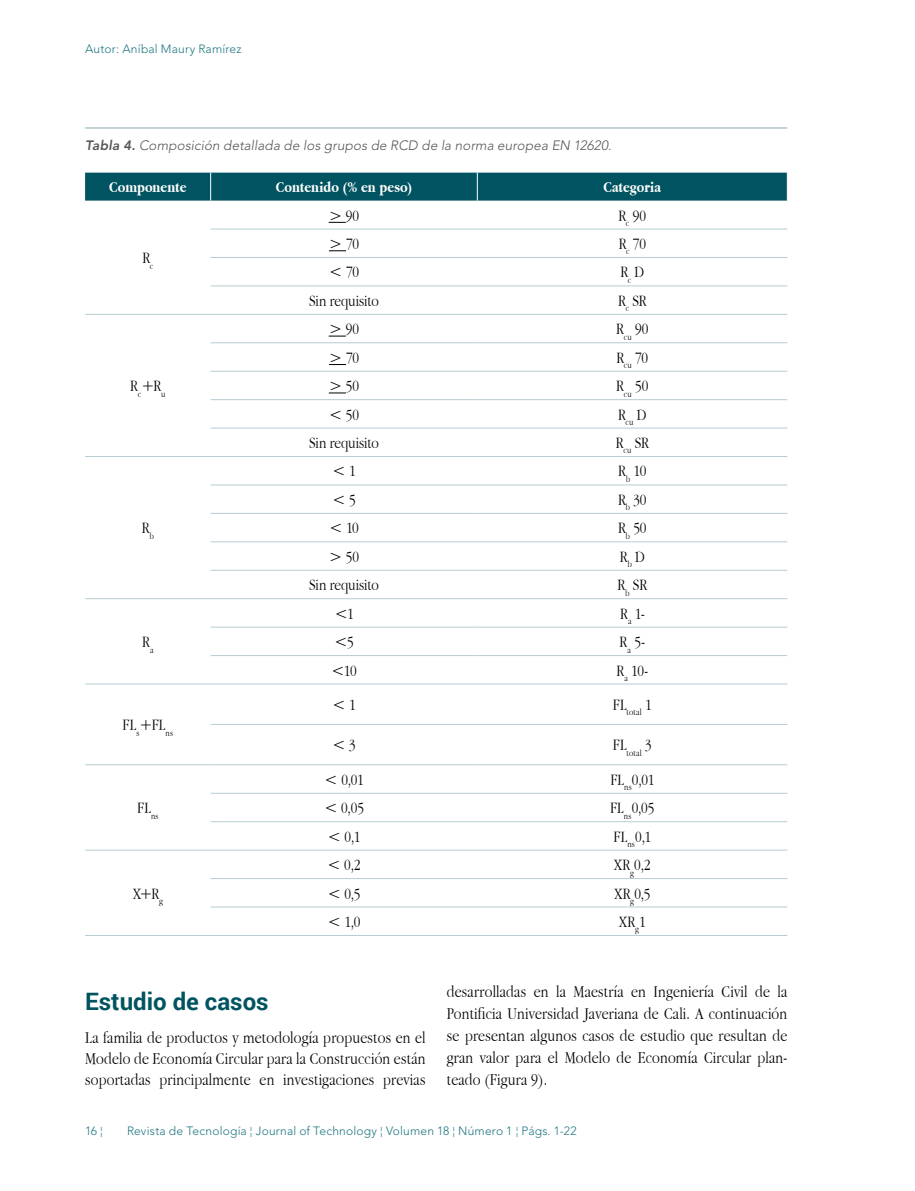
<style>
.page{position:relative;width:915px;height:1191px;background:#fff}
.page>*{position:absolute;margin:0;border:0;box-sizing:border-box;transform-origin:0 0}
.t1{font:700 24px "Roboto";color:#005360}
.t2{font:300 17.25px/22px "Apple Garamond";letter-spacing:.01em;color:#000;text-align:justify}
.t3{font:300 16.5px "Apple Garamond";letter-spacing:-.005em;color:#000}
.t4{font:700 15.75px "Apple Garamond";color:#fff}
.t5{font:italic 300 13.5px "Avenir LT Std";letter-spacing:.01em;color:#575756}
.t6{font:300 12px "Avenir LT Std";letter-spacing:.015em;color:#207781}
.t7{font:300 9.6px "Apple Garamond";letter-spacing:.02em;color:#000}
.s1{font-weight:800}
</style>
<div class="page">
<hr style="left:85px;top:128px;width:702px;height:1px;background:#81abb1">
<div style="left:85px;top:173px;width:702px;height:28px;background:#005360"></div>
<hr style="left:210px;top:229px;width:267px;height:1px;background:#b5cdd1">
<hr style="left:477px;top:229px;width:310px;height:1px;background:#b5cdd1">
<hr style="left:210px;top:257px;width:267px;height:1px;background:#b5cdd1">
<hr style="left:477px;top:257px;width:310px;height:1px;background:#b5cdd1">
<hr style="left:210px;top:285px;width:267px;height:1px;background:#b5cdd1">
<hr style="left:477px;top:285px;width:310px;height:1px;background:#b5cdd1">
<hr style="left:210px;top:314px;width:267px;height:1px;background:#b5cdd1">
<hr style="left:477px;top:314px;width:310px;height:1px;background:#b5cdd1">
<hr style="left:210px;top:342px;width:267px;height:1px;background:#b5cdd1">
<hr style="left:477px;top:342px;width:310px;height:1px;background:#b5cdd1">
<hr style="left:210px;top:371px;width:267px;height:1px;background:#b5cdd1">
<hr style="left:477px;top:371px;width:310px;height:1px;background:#b5cdd1">
<hr style="left:210px;top:399px;width:267px;height:1px;background:#b5cdd1">
<hr style="left:477px;top:399px;width:310px;height:1px;background:#b5cdd1">
<hr style="left:210px;top:428px;width:267px;height:1px;background:#b5cdd1">
<hr style="left:477px;top:428px;width:310px;height:1px;background:#b5cdd1">
<hr style="left:210px;top:456px;width:267px;height:1px;background:#b5cdd1">
<hr style="left:477px;top:456px;width:310px;height:1px;background:#b5cdd1">
<hr style="left:210px;top:484px;width:267px;height:1px;background:#b5cdd1">
<hr style="left:477px;top:484px;width:310px;height:1px;background:#b5cdd1">
<hr style="left:210px;top:513px;width:267px;height:1px;background:#b5cdd1">
<hr style="left:477px;top:513px;width:310px;height:1px;background:#b5cdd1">
<hr style="left:210px;top:541px;width:267px;height:1px;background:#b5cdd1">
<hr style="left:477px;top:541px;width:310px;height:1px;background:#b5cdd1">
<hr style="left:210px;top:570px;width:267px;height:1px;background:#b5cdd1">
<hr style="left:477px;top:570px;width:310px;height:1px;background:#b5cdd1">
<hr style="left:210px;top:598px;width:267px;height:1px;background:#b5cdd1">
<hr style="left:477px;top:598px;width:310px;height:1px;background:#b5cdd1">
<hr style="left:210px;top:627px;width:267px;height:1px;background:#b5cdd1">
<hr style="left:477px;top:627px;width:310px;height:1px;background:#b5cdd1">
<hr style="left:210px;top:655px;width:267px;height:1px;background:#b5cdd1">
<hr style="left:477px;top:655px;width:310px;height:1px;background:#b5cdd1">
<hr style="left:210px;top:683px;width:267px;height:1px;background:#b5cdd1">
<hr style="left:477px;top:683px;width:310px;height:1px;background:#b5cdd1">
<hr style="left:210px;top:724px;width:267px;height:1px;background:#b5cdd1">
<hr style="left:477px;top:724px;width:310px;height:1px;background:#b5cdd1">
<hr style="left:210px;top:764px;width:267px;height:1px;background:#b5cdd1">
<hr style="left:477px;top:764px;width:310px;height:1px;background:#b5cdd1">
<hr style="left:210px;top:793px;width:267px;height:1px;background:#b5cdd1">
<hr style="left:477px;top:793px;width:310px;height:1px;background:#b5cdd1">
<hr style="left:210px;top:821px;width:267px;height:1px;background:#b5cdd1">
<hr style="left:477px;top:821px;width:310px;height:1px;background:#b5cdd1">
<hr style="left:210px;top:849px;width:267px;height:1px;background:#b5cdd1">
<hr style="left:477px;top:849px;width:310px;height:1px;background:#b5cdd1">
<hr style="left:210px;top:878px;width:267px;height:1px;background:#b5cdd1">
<hr style="left:477px;top:878px;width:310px;height:1px;background:#b5cdd1">
<hr style="left:210px;top:906px;width:267px;height:1px;background:#b5cdd1">
<hr style="left:477px;top:906px;width:310px;height:1px;background:#b5cdd1">
<hr style="left:210px;top:935px;width:267px;height:1px;background:#b5cdd1">
<hr style="left:477px;top:935px;width:310px;height:1px;background:#b5cdd1">
<hr style="left:85px;top:314px;width:125px;height:1px;background:#b5cdd1">
<hr style="left:85px;top:456px;width:125px;height:1px;background:#b5cdd1">
<hr style="left:85px;top:764px;width:125px;height:1px;background:#b5cdd1">
<hr style="left:85px;top:849px;width:125px;height:1px;background:#b5cdd1">
<hr style="left:85px;top:935px;width:125px;height:1px;background:#b5cdd1">
<hr style="left:85px;top:598px;width:125px;height:1px;background:#b5cdd1">
<hr style="left:85px;top:683px;width:125px;height:1px;background:#b5cdd1">
<svg style="left:328px;top:222px;width:17px;height:1px"></svg>
<svg style="left:329px;top:250px;width:17px;height:1px"></svg>
<svg style="left:328px;top:336px;width:17px;height:1px"></svg>
<svg style="left:329px;top:364px;width:17px;height:1px"></svg>
<svg style="left:329px;top:392px;width:17px;height:1px"></svg>
<p class="t6" style="left:85px;top:42px;width:158px">Autor: Aníbal Maury Ramírez</p>
<p class="t5" style="left:85px;top:137px;width:528px"><span class="s1">Tabla 4.</span> Composición detallada de los grupos de RCD de la norma europea EN 12620.</p>
<p class="t4" style="left:109px;top:178px;width:79px">Componente</p>
<p class="t4" style="left:276px;top:178px;width:137px">Contenido (% en peso)</p>
<p class="t4" style="left:603px;top:178px;width:59px">Categoria</p>
<p class="t3" style="left:142px;top:248px;width:12px">R<sub>c</sub></p>
<p class="t3" style="left:130px;top:376px;width:37px">R<sub>c</sub>+R<sub>u</sub></p>
<p class="t3" style="left:142px;top:518px;width:14px">R<sub>b</sub></p>
<p class="t3" style="left:142px;top:632px;width:13px">R<sub>a</sub></p>
<p class="t3" style="left:123px;top:715px;width:52px">FL<sub>s</sub>+FL<sub>ns</sub></p>
<p class="t3" style="left:137px;top:798px;width:23px">FL<sub>ns</sub></p>
<p class="t3" style="left:133px;top:883px;width:32px">X+R<sub>g</sub></p>
<p class="t3" style="left:328px;top:205px;width:32px">&gt; 90</p>
<p class="t3" style="left:618px;top:205px;width:29px">R<sub>c</sub> 90</p>
<p class="t3" style="left:329px;top:234px;width:32px">&gt; 70</p>
<p class="t3" style="left:618px;top:234px;width:29px">R<sub>c</sub> 70</p>
<p class="t3" style="left:329px;top:262px;width:32px">&lt; 70</p>
<p class="t3" style="left:620px;top:262px;width:25px">R<sub>c</sub> D</p>
<p class="t3" style="left:309px;top:291px;width:71px">Sin requisito</p>
<p class="t3" style="left:618px;top:291px;width:30px">R<sub>c</sub> SR</p>
<p class="t3" style="left:328px;top:319px;width:32px">&gt; 90</p>
<p class="t3" style="left:616px;top:319px;width:34px">R<sub>cu</sub> 90</p>
<p class="t3" style="left:329px;top:348px;width:32px">&gt; 70</p>
<p class="t3" style="left:616px;top:348px;width:33px">R<sub>cu</sub> 70</p>
<p class="t3" style="left:329px;top:376px;width:32px">&gt; 50</p>
<p class="t3" style="left:616px;top:376px;width:34px">R<sub>cu</sub> 50</p>
<p class="t3" style="left:329px;top:404px;width:32px">&lt; 50</p>
<p class="t3" style="left:618px;top:404px;width:30px">R<sub>cu</sub> D</p>
<p class="t3" style="left:309px;top:433px;width:71px">Sin requisito</p>
<p class="t3" style="left:615px;top:433px;width:34px">R<sub>cu</sub> SR</p>
<p class="t3" style="left:332px;top:461px;width:25px">&lt; 1</p>
<p class="t3" style="left:618px;top:461px;width:30px">R<sub>b</sub> 10</p>
<p class="t3" style="left:332px;top:490px;width:25px">&lt; 5</p>
<p class="t3" style="left:617px;top:490px;width:30px">R<sub>b</sub> 30</p>
<p class="t3" style="left:329px;top:518px;width:31px">&lt; 10</p>
<p class="t3" style="left:617px;top:518px;width:30px">R<sub>b</sub> 50</p>
<p class="t3" style="left:329px;top:547px;width:32px">&gt; 50</p>
<p class="t3" style="left:619px;top:547px;width:26px">R<sub>b</sub> D</p>
<p class="t3" style="left:309px;top:575px;width:71px">Sin requisito</p>
<p class="t3" style="left:617px;top:575px;width:31px">R<sub>b</sub> SR</p>
<p class="t3" style="left:334px;top:603px;width:21px">&lt;1</p>
<p class="t3" style="left:619px;top:603px;width:26px">R<sub>a</sub> 1-</p>
<p class="t3" style="left:334px;top:632px;width:21px">&lt;5</p>
<p class="t3" style="left:619px;top:632px;width:27px">R<sub>a</sub> 5-</p>
<p class="t3" style="left:331px;top:660px;width:27px">&lt;10</p>
<p class="t3" style="left:616px;top:660px;width:33px">R<sub>a</sub> 10-</p>
<p class="t3" style="left:332px;top:695px;width:25px">&lt; 1</p>
<p class="t7" style="left:612px;top:706px;width:40px"><sup>FL</sup>total <sup>1</sup></p>
<p class="t3" style="left:332px;top:735px;width:25px">&lt; 3</p>
<p class="t7" style="left:612px;top:747px;width:40px"><sup>FL</sup>total <sup>3</sup></p>
<p class="t3" style="left:324px;top:769px;width:41px">&lt; 0,01</p>
<p class="t3" style="left:610px;top:769px;width:45px">FL<sub>ns</sub>0,01</p>
<p class="t3" style="left:324px;top:798px;width:41px">&lt; 0,05</p>
<p class="t3" style="left:610px;top:798px;width:46px">FL<sub>ns</sub>0,05</p>
<p class="t3" style="left:327px;top:826px;width:34px">&lt; 0,1</p>
<p class="t3" style="left:613px;top:826px;width:39px">FL<sub>ns</sub>0,1</p>
<p class="t3" style="left:327px;top:855px;width:35px">&lt; 0,2</p>
<p class="t3" style="left:613px;top:855px;width:38px">XR<sub>g</sub>0,2</p>
<p class="t3" style="left:327px;top:883px;width:35px">&lt; 0,5</p>
<p class="t3" style="left:614px;top:883px;width:38px">XR<sub>g</sub>0,5</p>
<p class="t3" style="left:327px;top:912px;width:35px">&lt; 1,0</p>
<p class="t3" style="left:618px;top:912px;width:28px">XR<sub>g</sub>1</p>
<h1 class="t1" style="left:85px;top:984px;width:185px">Estudio de casos</h1>
<p class="t2" style="left:85px;top:1027px;width:342px;line-height:20.7px">La familia de productos y metodología propuestos en el Modelo de Economía Circular para la Construcción están soportadas principalmente en investigaciones previas</p>
<p class="t2" style="left:446px;top:979px;width:342px">desarrolladas en la Maestría en Ingeniería Civil de la Pontificia Universidad Javeriana de Cali. A continuación se presentan algunos casos de estudio que resultan de gran valor para el Modelo de Economía Circular plan&shy;teado (Figura 9).</p>
<p class="t6" style="left:85px;top:1123px;width:19px">16 ¦</p>
<p class="t6" style="left:127px;top:1123px;width:451px">Revista de Tecnología ¦ Journal of Technology ¦ Volumen 18 ¦ Número 1 ¦ Págs. 1-22</p>
</div>
